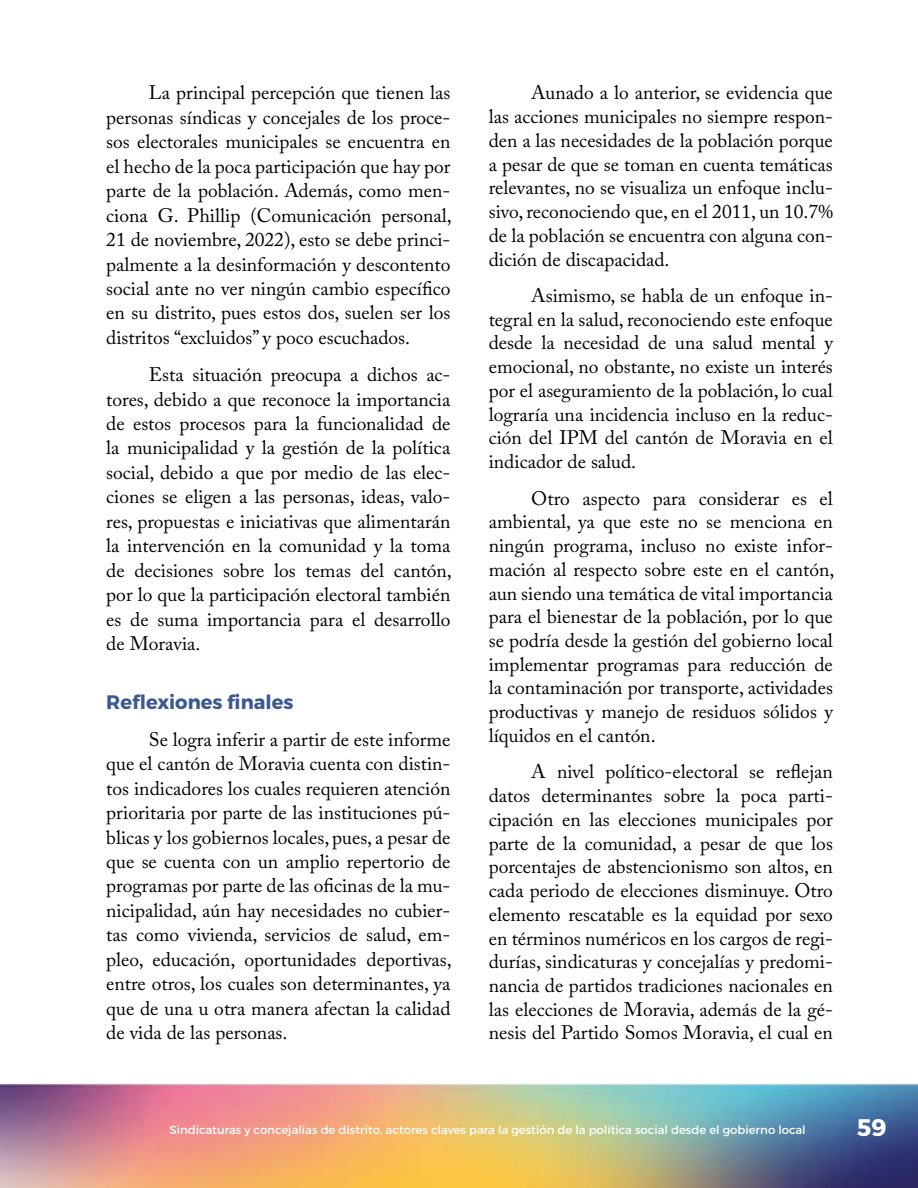
<style>
.page{position:relative;width:918px;height:1188px;background:#fff}
.page>*{position:absolute;margin:0;border:0;box-sizing:border-box;transform-origin:0 0}
.t1{font:24px "Trueno Bd";color:#fff}
.t2{font:19.5px/23.7px "Adobe Caslon Pro";color:#000;text-align:justify}
.t3{font:19.5px "Trueno Bd";color:#3b598f}
.t4{font:11.7px "Trueno Rg";color:#fff}
</style>
<div class="page">
<img style="left:0;top:1083px;width:918px;height:105px">
<p class="t2" style="left:106px;top:80px;width:347px;line-height:24.5px;text-indent:43px">La principal percepción que tienen las personas síndicas y concejales de los proce&shy;sos electorales municipales se encuentra en el hecho de la poca participación que hay por parte de la población. Además, como men&shy;ciona G. Phillip (Comunicación personal, 21 de noviembre, 2022), esto se debe princi&shy;palmente a la desinformación y descontento social ante no ver ningún cambio específico en su distrito, pues estos dos, suelen ser los distritos “excluidos” y poco escuchados.</p>
<p class="t2" style="left:106px;top:362px;width:347px;line-height:24.5px;text-indent:43px">Esta situación preocupa a dichos ac&shy;tores, debido a que reconoce la importancia de estos procesos para la funcionalidad de la municipalidad y la gestión de la política social, debido a que por medio de las elec&shy;ciones se eligen a las personas, ideas, valo&shy;res, propuestas e iniciativas que alimentarán la intervención en la comunidad y la toma de decisiones sobre los temas del cantón, por lo que la participación electoral también es de suma importancia para el desarrollo de Moravia.</p>
<p class="t3" style="left:106px;top:690px;width:189px">Reflexiones finales</p>
<p class="t2" style="left:106px;top:727px;width:347px;line-height:24.5px;text-indent:43px">Se logra inferir a partir de este informe que el cantón de Moravia cuenta con distin&shy;tos indicadores los cuales requieren atención prioritaria por parte de las instituciones pú&shy;blicas y los gobiernos locales, pues, a pesar de que se cuenta con un amplio repertorio de programas por parte de las oficinas de la mu&shy;nicipalidad, aún hay necesidades no cubier&shy;tas como vivienda, servicios de salud, em&shy;pleo, educación, oportunidades deportivas, entre otros, los cuales son determinantes, ya que de una u otra manera afectan la calidad de vida de las personas.</p>
<p class="t2" style="left:489px;top:81px;width:346px;text-indent:43px">Aunado a lo anterior, se evidencia que las acciones municipales no siempre respon&shy;den a las necesidades de la población porque a pesar de que se toman en cuenta temáticas relevantes, no se visualiza un enfoque inclu&shy;sivo, reconociendo que, en el 2011, un 10.7% de la población se encuentra con alguna con&shy;dición de discapacidad.</p>
<p class="t2" style="left:489px;top:283px;width:346px;text-indent:43px">Asimismo, se habla de un enfoque in&shy;tegral en la salud, reconociendo este enfoque desde la necesidad de una salud mental y emocional, no obstante, no existe un interés por el aseguramiento de la población, lo cual lograría una incidencia incluso en la reduc&shy;ción del IPM del cantón de Moravia en el indicador de salud.</p>
<p class="t2" style="left:489px;top:486px;width:347px;text-indent:43px">Otro aspecto para considerar es el ambiental, ya que este no se menciona en ningún programa, incluso no existe infor&shy;mación al respecto sobre este en el cantón, aun siendo una temática de vital importancia para el bienestar de la población, por lo que se podría desde la gestión del gobierno local implementar programas para reducción de la contaminación por transporte, actividades productivas y manejo de residuos sólidos y líquidos en el cantón.</p>
<p class="t2" style="left:489px;top:760px;width:346px;text-indent:43px">A nivel político-electoral se reflejan datos determinantes sobre la poca parti&shy;cipación en las elecciones municipales por parte de la comunidad, a pesar de que los porcentajes de abstencionismo son altos, en cada periodo de elecciones disminuye. Otro elemento rescatable es la equidad por sexo en términos numéricos en los cargos de regi&shy;durías, sindicaturas y concejalías y predomi&shy;nancia de partidos tradiciones nacionales en las elecciones de Moravia, además de la gé&shy;nesis del Partido Somos Moravia, el cual en</p>
<p class="t4" style="left:169px;top:1123px;width:638px">Sindicaturas y concejalías de distrito, actores claves para la gestión de la política social desde el gobierno local</p>
<p class="t1" style="left:857px;top:1113px;width:31px">59</p>
</div>
